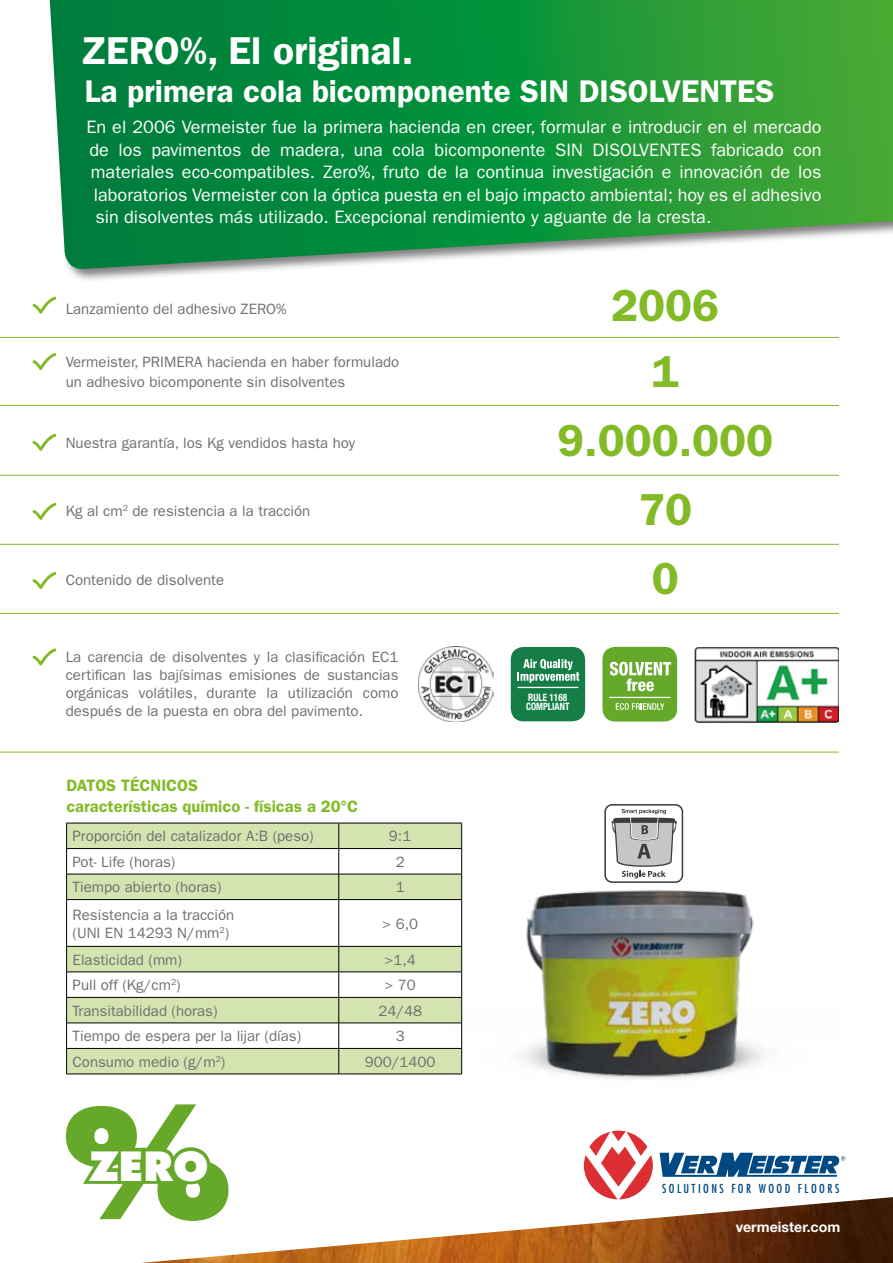
<style>
.page{position:relative;width:893px;height:1263px;background:#fff}
.page>*{position:absolute;margin:0;border:0;box-sizing:border-box;transform-origin:0 0}
.t1{font:800 147.9px "Futura Std";color:#65a82a}
.t2{font:600 45px "Franklin Gothic LT";color:#83bb26}
.t3{font:800 39.15px "Futura Std";color:#fff}
.t4{font:600 39px "Franklin Gothic LT";color:#fff}
.t5{font:600 31.5px "Franklin Gothic LT";color:#fff}
.t6{font:18px "Franklin Gothic LT";color:#fff}
.t7{font:600 16.5px/20.5px "Franklin Gothic LT";color:#83bb26}
.t8{font:15px/18px "Franklin Gothic LT";color:#706f6f}
.t9{font:700 14.25px "Helvetica Neue LT Std";color:#fff}
.t10{font:condensed 12.15px "Futura LT";letter-spacing:.205em;color:#004982}
.t11{font:700 condensed 10.2px/9.8px "Helvetica Neue LT Std";color:#fff;scale:.91 1}
</style>
<div class="page">
<div style="left:41px;top:0;width:852px;height:283px;background:#000;opacity:.5"></div>
<svg style="left:50px;top:0;width:843px;height:270px;background:#27984a"></svg>
<svg style="left:83px;top:1147px;width:128px;height:38px"></svg>
<div style="left:604px;top:804px;width:79px;height:79px;border:2px solid #3c3c3b;border-radius:7px"></div>
<svg style="left:611px;top:809px;width:66px;height:64px"></svg>
<img style="left:462px;top:873px;width:301px;height:206px">
<img style="left:141px;top:1197px;width:752px;height:66px">
<hr style="left:0;top:337px;width:839px;height:1px;background:#83bb26">
<hr style="left:0;top:405px;width:839px;height:1px;background:#83bb26">
<hr style="left:0;top:475px;width:839px;height:1px;background:#83bb26">
<hr style="left:0;top:544px;width:839px;height:1px;background:#83bb26">
<hr style="left:0;top:613px;width:839px;height:1px;background:#83bb26">
<hr style="left:0;top:752px;width:839px;height:1px;background:#83bb26">
<svg style="left:67px;top:824px;width:394px;height:250px;fill:#d4e4b0"></svg>
<hr style="left:66px;top:823px;width:273px;height:1px;background:#000">
<hr style="left:339px;top:823px;width:123px;height:1px;background:#000">
<hr style="left:66px;top:848px;width:273px;height:1px;background:#000">
<hr style="left:339px;top:848px;width:123px;height:1px;background:#000">
<hr style="left:66px;top:874px;width:273px;height:1px;background:#000">
<svg style="left:66px;top:823px;width:1px;height:76px"></svg>
<hr style="left:339px;top:874px;width:123px;height:1px;background:#000">
<svg style="left:338px;top:823px;width:1px;height:76px"></svg>
<svg style="left:461px;top:823px;width:1px;height:76px"></svg>
<hr style="left:66px;top:899px;width:273px;height:1px;background:#000">
<hr style="left:66px;top:900px;width:1px;height:46px;background:#000">
<hr style="left:339px;top:899px;width:123px;height:1px;background:#000">
<hr style="left:338px;top:900px;width:1px;height:46px;background:#000">
<hr style="left:461px;top:900px;width:1px;height:46px;background:#000">
<hr style="left:66px;top:946px;width:273px;height:1px;background:#000">
<hr style="left:339px;top:946px;width:123px;height:1px;background:#000">
<hr style="left:66px;top:972px;width:273px;height:1px;background:#000">
<hr style="left:339px;top:972px;width:123px;height:1px;background:#000">
<hr style="left:66px;top:997px;width:273px;height:1px;background:#000">
<hr style="left:339px;top:997px;width:123px;height:1px;background:#000">
<hr style="left:66px;top:1023px;width:273px;height:1px;background:#000">
<hr style="left:339px;top:1023px;width:123px;height:1px;background:#000">
<hr style="left:66px;top:1048px;width:273px;height:1px;background:#000">
<svg style="left:66px;top:946px;width:1px;height:128px"></svg>
<hr style="left:339px;top:1048px;width:123px;height:1px;background:#000">
<svg style="left:338px;top:946px;width:1px;height:128px"></svg>
<svg style="left:461px;top:946px;width:1px;height:128px"></svg>
<hr style="left:66px;top:1074px;width:273px;height:1px;background:#000">
<hr style="left:339px;top:1074px;width:123px;height:1px;background:#000">
<svg style="left:32px;top:296px;width:25px;height:18px"></svg>
<svg style="left:32px;top:353px;width:25px;height:17px"></svg>
<svg style="left:32px;top:433px;width:25px;height:18px"></svg>
<svg style="left:32px;top:502px;width:25px;height:18px"></svg>
<svg style="left:32px;top:572px;width:25px;height:17px"></svg>
<svg style="left:32px;top:648px;width:25px;height:18px"></svg>
<svg style="left:584px;top:1130px;width:69px;height:69px"></svg>
<svg style="left:660px;top:1153px;width:185px;height:24px"></svg>
<img style="left:419px;top:647px;width:74px;height:74px">
<div style="left:602px;top:647px;width:75px;height:74px;background:#65a82a;border-radius:13px"></div>
<svg style="left:610px;top:662px;width:61px;height:29px"></svg>
<svg style="left:616px;top:703px;width:48px;height:7px"></svg>
<hr style="left:609px;top:697px;width:61px;height:1px;background:#fff">
<div style="left:511px;top:647px;width:74px;height:74px;background:#157e46;border-radius:13px"></div>
<svg style="left:517px;top:659px;width:62px;height:24px"></svg>
<hr style="left:518px;top:687px;width:60px;height:1px;background:#fff">
<img style="left:694px;top:647px;width:145px;height:76px">
<h3 class="t4" style="left:80px;top:28px;width:335px">ZERO%, El original.</h3>
<h3 class="t5" style="left:85px;top:73px;width:691px">La primera cola bicomponente SIN DISOLVENTES</h3>
<p class="t6" style="left:86px;top:117px;width:737px">En el 2006 Vermeister fue la primera hacienda en creer, formular e introducir en el mercado</p>
<p class="t6" style="left:89px;top:139px;width:734px">de los pavimentos de madera, una cola bicomponente SIN DISOLVENTES fabricado con</p>
<p class="t6" style="left:91px;top:162px;width:732px">materiales eco-compatibles. Zero%, fruto de la continua investigación e innovación de los</p>
<p class="t6" style="left:94px;top:184px;width:729px">laboratorios Vermeister con la óptica puesta en el bajo impacto ambiental; hoy es el adhesivo</p>
<p class="t6" style="left:95px;top:207px;width:617px">sin disolventes más utilizado. Excepcional rendimiento y aguante de la cresta.</p>
<p class="t8" style="left:66px;top:300px;width:222px">Lanzamiento del adhesivo ZERO%</p>
<h2 class="t2" style="left:611px;top:279px;width:109px">2006</h2>
<p class="t8" style="left:66px;top:351px;width:335px;line-height:20.5px">Vermeister, PRIMERA hacienda en haber formulado un adhesivo bicomponente sin disolventes</p>
<h2 class="t2" style="left:652px;top:345px;width:28px">1</h2>
<p class="t8" style="left:66px;top:434px;width:291px">Nuestra garantía, los Kg vendidos hasta hoy</p>
<h2 class="t2" style="left:557px;top:414px;width:217px">9.000.000</h2>
<p class="t8" style="left:66px;top:502px;width:246px">Kg al cm<sup>2</sup> de resistencia a la tracción</p>
<h2 class="t2" style="left:638px;top:483px;width:55px">70</h2>
<p class="t8" style="left:66px;top:571px;width:160px">Contenido de disolvente</p>
<h2 class="t2" style="left:652px;top:552px;width:28px">0</h2>
<p class="t8" style="left:66px;top:648px;width:334px;text-align:justify">La carencia de disolventes y la clasificación EC1 certifican las bajísimas emisiones de sustancias orgánicas volátiles, durante la utilización como después de la puesta en obra del pavimento.</p>
<p class="t7" style="left:66px;top:775px;width:293px">DATOS TÉCNICOS<br>características químico - físicas a 20°C</p>
<p class="t8" style="left:73px;top:827px;width:243px">Proporción del catalizador A:B (peso)</p>
<p class="t8" style="left:389px;top:827px;width:24px">9:1</p>
<p class="t8" style="left:73px;top:853px;width:104px">Pot- Life (horas)</p>
<p class="t8" style="left:396px;top:853px;width:10px">2</p>
<p class="t8" style="left:73px;top:878px;width:150px">Tiempo abierto (horas)</p>
<p class="t8" style="left:396px;top:878px;width:10px">1</p>
<p class="t8" style="left:73px;top:906px;width:163px">Resistencia a la tracción (UNI EN 14293 N/mm<sup>2</sup>)</p>
<p class="t8" style="left:382px;top:915px;width:37px">&gt; 6,0</p>
<p class="t8" style="left:73px;top:951px;width:111px">Elasticidad (mm)</p>
<p class="t8" style="left:384px;top:951px;width:33px">&gt;1,4</p>
<p class="t8" style="left:73px;top:976px;width:110px">Pull off (Kg/cm<sup>2</sup>)</p>
<p class="t8" style="left:384px;top:976px;width:33px">&gt; 70</p>
<p class="t8" style="left:73px;top:1002px;width:146px">Transitabilidad (horas)</p>
<p class="t8" style="left:378px;top:1002px;width:45px">24/48</p>
<p class="t8" style="left:73px;top:1027px;width:230px">Tiempo de espera per la lijar (días)</p>
<p class="t8" style="left:396px;top:1027px;width:10px">3</p>
<p class="t8" style="left:73px;top:1053px;width:154px">Consumo medio (g/m<sup>2</sup>)</p>
<p class="t8" style="left:365px;top:1053px;width:72px">900/1400</p>
<h1 class="t1" style="left:63px;top:1070px;width:171px">%</h1>
<h3 class="t3" style="left:89px;top:1141px;width:121px">ZERO</h3>
<p class="t11" style="left:526px;top:692px;width:49px">RULE 1168<br>COMPLIANT</p>
<p class="t10" style="left:662px;top:1181px;width:179px">SOLUTIONS FOR WOOD FLOORS</p>
<p class="t9" style="left:736px;top:1218px;width:106px">vermeister.com</p>
</div>
